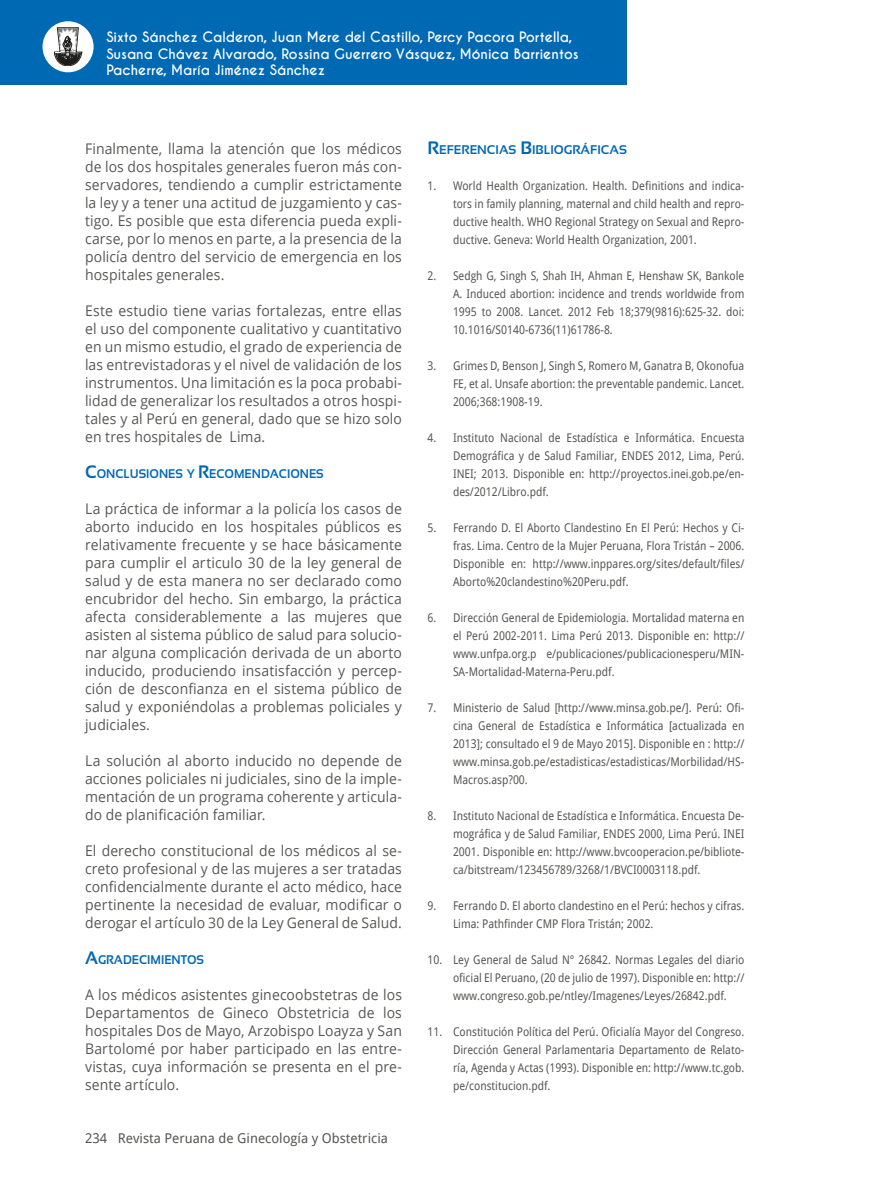
<style>
.page{position:relative;width:872px;height:1191px;background:#fff}
.page>*{position:absolute;margin:0;border:0;box-sizing:border-box;transform-origin:0 0}
.t1{font:14.7px/18px "Open Sans";letter-spacing:.005em;color:#575756;text-align:justify;scale:.95 1}
.t2{font:700 13.5px/16.2px "Caviar Dreams";color:#fff}
.t3{font:13.5px "Droid Sans";color:#575756}
.t4{font:700 12.6px "Sansation";color:#0069b4;scale:.95 1}
.t5{font:700 12.6px "Sansation";color:#0069b4}
.t6{font:12px/18px "Droid Sans";color:#575756;text-align:justify;scale:.9 1}
.s1{font-size:18px}
</style>
<div class="page">
<div style="left:0;top:0;width:626px;height:85px;background:#0069b4"></div>
<div style="left:43px;top:21px;width:51px;height:51px;background:#fff;border-radius:50%"></div>
<svg style="left:54px;top:28px;width:28px;height:38px"></svg>
<p class="t2" style="left:106px;top:30px;width:474px">Sixto Sánchez Calderon, Juan Mere del Castillo, Percy Pacora Portella,<br>Susana Chávez Alvarado, Rossina Guerrero Vásquez, Mónica Barrientos<br>Pacherre, María Jiménez Sánchez</p>
<p class="t1" style="left:85px;top:139px;width:335px">Finalmente, llama la atención que los médicos de los dos hospitales generales fueron más con&shy;servadores, tendiendo a cumplir estrictamente la ley y a tener una actitud de juzgamiento y cas&shy;tigo. Es posible que esta diferencia pueda expli&shy;carse, por lo menos en parte, a la presencia de la policía dentro del servicio de emergencia en los hospitales generales.</p>
<p class="t1" style="left:85px;top:301px;width:335px">Este estudio tiene varias fortalezas, entre ellas el uso del componente cualitativo y cuantitativo en un mismo estudio, el grado de experiencia de las entrevistadoras y el nivel de validación de los instrumentos. Una limitación es la poca probabi&shy;lidad de generalizar los resultados a otros hospi&shy;tales y al Perú en general, dado que se hizo solo en tres hospitales de Lima.</p>
<p class="t4" style="left:85px;top:467px;width:253px"><span class="s1">C</span>ONCLUSIONES Y <span class="s1">R</span>ECOMENDACIONES</p>
<p class="t1" style="left:85px;top:499px;width:335px">La práctica de informar a la policía los casos de aborto inducido en los hospitales públicos es relativamente frecuente y se hace básicamente para cumplir el articulo 30 de la ley general de salud y de esta manera no ser declarado como encubridor del hecho. Sin embargo, la práctica afecta considerablemente a las mujeres que asisten al sistema público de salud para solucio&shy;nar alguna complicación derivada de un aborto inducido, produciendo insatisfacción y percep&shy;ción de desconfianza en el sistema público de salud y exponiéndolas a problemas policiales y judiciales.</p>
<p class="t1" style="left:85px;top:751px;width:335px">La solución al aborto inducido no depende de acciones policiales ni judiciales, sino de la imple&shy;mentación de un programa coherente y articula&shy;do de planificación familiar.</p>
<p class="t1" style="left:85px;top:841px;width:335px">El derecho constitucional de los médicos al se&shy;creto profesional y de las mujeres a ser tratadas confidencialmente durante el acto médico, hace pertinente la necesidad de evaluar, modificar o derogar el artículo 30 de la Ley General de Salud.</p>
<p class="t4" style="left:85px;top:953px;width:127px"><span class="s1">A</span>GRADECIMI ENTOS</p>
<p class="t1" style="left:85px;top:985px;width:335px">A los médicos asistentes ginecoobstetras de los Departamentos de Gineco Obstetricia de los hospitales Dos de Mayo, Arzobispo Loayza y San Bartolomé por haber participado en las entre&shy;vistas, cuya información se presenta en el pre&shy;sente artículo.</p>
<p class="t3" style="left:85px;top:1128px;width:304px">234 Revista Peruana de Ginecología y Obstetricia</p>
<p class="t5" style="left:427px;top:143px;width:201px"><span class="s1">R</span>EFERENCIAS <span class="s1">B</span>IBLIOGRÁFICAS</p>
<p class="t6" style="left:453px;top:176px;width:325px;text-indent:-26px">1. World Health Organization. Health. Definitions and indica&shy;tors in family planning, maternal and child health and repro&shy;ductive health. WHO Regional Strategy on Sexual and Repro&shy;ductive. Geneva: World Health Organization, 2001.</p>
<p class="t6" style="left:453px;top:266px;width:325px;text-indent:-26px">2. Sedgh G, Singh S, Shah IH, Ahman E, Henshaw SK, Bankole A. Induced abortion: incidence and trends worldwide from 1995 to 2008. Lancet. 2012 Feb 18;379(9816):625-32. doi:<br>10.1016/S0140-6736(11)61786-8.</p>
<p class="t6" style="left:453px;top:356px;width:325px;text-indent:-26px">3. Grimes D, Benson J, Singh S, Romero M, Ganatra B, Okonofua FE, et al. Unsafe abortion: the preventable pandemic. Lancet.<br>2006;368:1908-19.</p>
<p class="t6" style="left:453px;top:428px;width:325px;text-indent:-26px">4. Instituto Nacional de Estadística e Informática. Encuesta Demográfica y de Salud Familiar, ENDES 2012, Lima, Perú.<br>INEI; 2013. Disponible en: http://proyectos.inei.gob.pe/en&shy;des/2012/Libro.pdf.</p>
<p class="t6" style="left:453px;top:518px;width:325px;text-indent:-26px">5. Ferrando D. El Aborto Clandestino En El Perú: Hechos y Ci&shy;fras. Lima. Centro de la Mujer Peruana, Flora Tristán – 2006.<br>Disponible en: http://www.inppares.org/sites/default/files/ Aborto%20clandestino%20Peru.pdf.</p>
<p class="t6" style="left:453px;top:608px;width:325px;text-indent:-26px">6. Dirección General de Epidemiologia. Mortalidad materna en el Perú 2002-2011. Lima Perú 2013. Disponible en: http:// www.unfpa.org.p e/publicaciones/publicacionesperu/MIN-SA-Mortalidad-Materna-Peru.pdf.</p>
<p class="t6" style="left:453px;top:698px;width:325px;text-indent:-26px">7. Ministerio de Salud [http://www.minsa.gob.pe/]. Perú: Ofi&shy;cina General de Estadística e Informática [actualizada en 2013]; consultado el 9 de Mayo 2015]. Disponible en : http:// www.minsa.gob.pe/estadisticas/estadisticas/Morbilidad/HS-Macros.asp?00.</p>
<p class="t6" style="left:453px;top:806px;width:325px;text-indent:-26px">8. Instituto Nacional de Estadística e Informática. Encuesta De&shy;mográfica y de Salud Familiar, ENDES 2000, Lima Perú. INEI 2001. Disponible en: http://www.bvcooperacion.pe/bibliote&shy;ca/bitstream/123456789/3268/1/BVCI0003118.pdf.</p>
<p class="t6" style="left:453px;top:896px;width:325px;text-indent:-26px">9. Ferrando D. El aborto clandestino en el Perú: hechos y cifras.<br>Lima: Pathfinder CMP Flora Tristán; 2002.</p>
<p class="t6" style="left:453px;top:950px;width:325px;text-indent:-26px">10. Ley General de Salud N° 26842. Normas Legales del diario oficial El Peruano, (20 de julio de 1997). Disponible en: http:// www.congreso.gob.pe/ntley/Imagenes/Leyes/26842.pdf.</p>
<p class="t6" style="left:453px;top:1022px;width:325px;text-indent:-26px">11. Constitución Política del Perú. Oficialía Mayor del Congreso.<br>Dirección General Parlamentaria Departamento de Relato&shy;ría, Agenda y Actas (1993). Disponible en: http://www.tc.gob. pe/constitucion.pdf.</p>
</div>
